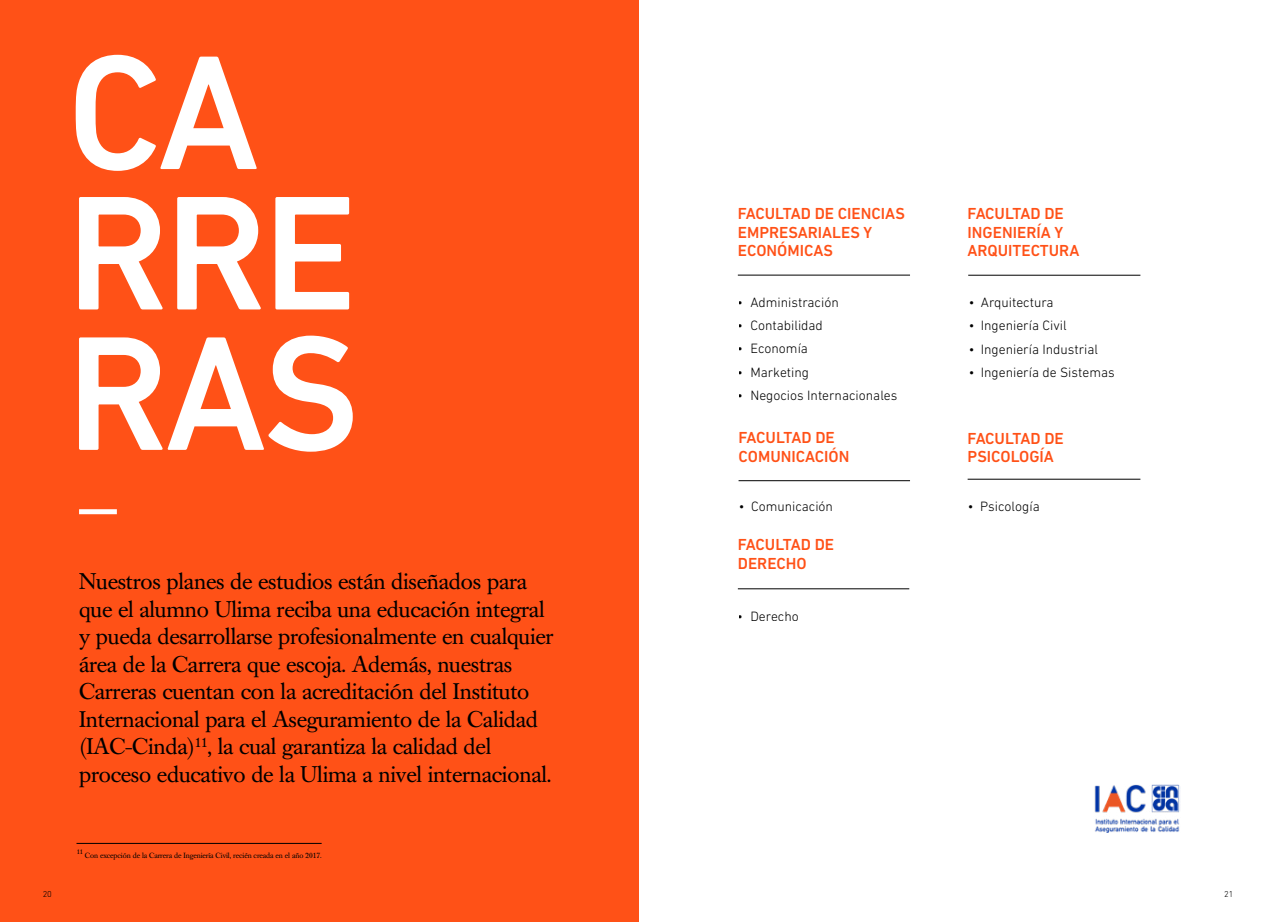
<style>
.page{position:relative;width:1276px;height:922px;background:#fff}
.page>*{position:absolute;margin:0;border:0;box-sizing:border-box;transform-origin:0 0}
.t1{font:500 165.25px/140.2px "DIN Next LT Pro";letter-spacing:-.025em;color:#fff}
.t2{font:22.5px/27.5px "Caslon Book BE";letter-spacing:-.01em;color:#000}
.t3{font:500 16.25px/18.8px "DIN Next LT Pro";color:#ff5117}
.t4{font:300 13.75px "DIN Next LT Pro";color:#000}
.t5{font:300 8.75px "DIN Next LT Pro";color:#000}
.t6{font:7.5px "Caslon Book BE";letter-spacing:-.01em;color:#000}
.t7{font:6.5px "Caslon Book BE";color:#000}
</style>
<div class="page">
<div style="left:0;top:0;width:638px;height:921px;background:#ff5117"></div>
<hr style="left:76px;top:842px;width:246px;height:1px;background:#000">
<img style="left:1094px;top:784px;width:86px;height:48px">
<hr style="left:738px;top:274px;width:172px;height:1px;background:#000">
<hr style="left:968px;top:275px;width:172px;height:1px;background:#000">
<hr style="left:738px;top:588px;width:171px;height:1px;background:#000">
<hr style="left:967px;top:478px;width:173px;height:1px;background:#000">
<hr style="left:738px;top:480px;width:172px;height:1px;background:#000">
<div style="left:79px;top:509px;width:38px;height:5px;background:#fff"></div>
<h1 class="t1" style="left:67px;top:42px;width:295px">CA<br>RRE<br>RAS</h1>
<p class="t5" style="left:43px;top:888px;width:11px">20</p>
<p class="t2" style="left:79px;top:568px;width:476px">Nuestros planes de estudios están diseñados para que el alumno Ulima reciba una educación integral y pueda desarrollarse profesionalmente en cualquier área de la Carrera que escoja. Además, nuestras Carreras cuentan con la acreditación del Instituto Internacional para el Aseguramiento de la Calidad (IAC-Cinda)<sup>11</sup>, la cual garantiza la calidad del proceso educativo de la Ulima a nivel internacional.</p>
<p class="t7" style="left:76px;top:848px;width:8px">11</p>
<p class="t6" style="left:85px;top:850px;width:238px">Con excepción de la Carrera de Ingeniería Civil, recién creada en el año 2017.</p>
<p class="t3" style="left:738px;top:204px;width:169px">FACULTAD DE CIENCIAS<br>EMPRESARIALES Y<br>ECONÓMICAS</p>
<p class="t3" style="left:967px;top:204px;width:113px">FACULTAD DE<br>INGENIERÍA Y<br>ARQUITECTURA</p>
<p class="t4" style="left:738px;top:294px;width:102px">• Administración</p>
<p class="t4" style="left:738px;top:317px;width:87px">• Contabilidad</p>
<p class="t4" style="left:738px;top:341px;width:72px">• Economía</p>
<p class="t4" style="left:738px;top:364px;width:73px">• Marketing</p>
<p class="t4" style="left:738px;top:387px;width:161px">• Negocios Internacionales</p>
<p class="t3" style="left:738px;top:428px;width:112px">FACULTAD DE<br>COMUNICACIÓN</p>
<p class="t4" style="left:968px;top:294px;width:87px">• Arquitectura</p>
<p class="t4" style="left:968px;top:318px;width:100px">• Ingeniería Civil</p>
<p class="t4" style="left:968px;top:341px;width:131px">• Ingeniería Industrial</p>
<p class="t4" style="left:968px;top:364px;width:148px">• Ingeniería de Sistemas</p>
<p class="t3" style="left:967px;top:428px;width:98px">FACULTAD DE<br>PSICOLOGÍA</p>
<p class="t4" style="left:738px;top:498px;width:96px">• Comunicación</p>
<p class="t4" style="left:967px;top:498px;width:74px">• Psicología</p>
<p class="t3" style="left:738px;top:535px;width:98px">FACULTAD DE<br>DERECHO</p>
<p class="t4" style="left:738px;top:608px;width:63px">• Derecho</p>
<p class="t5" style="left:1224px;top:888px;width:11px">21</p>
</div>
